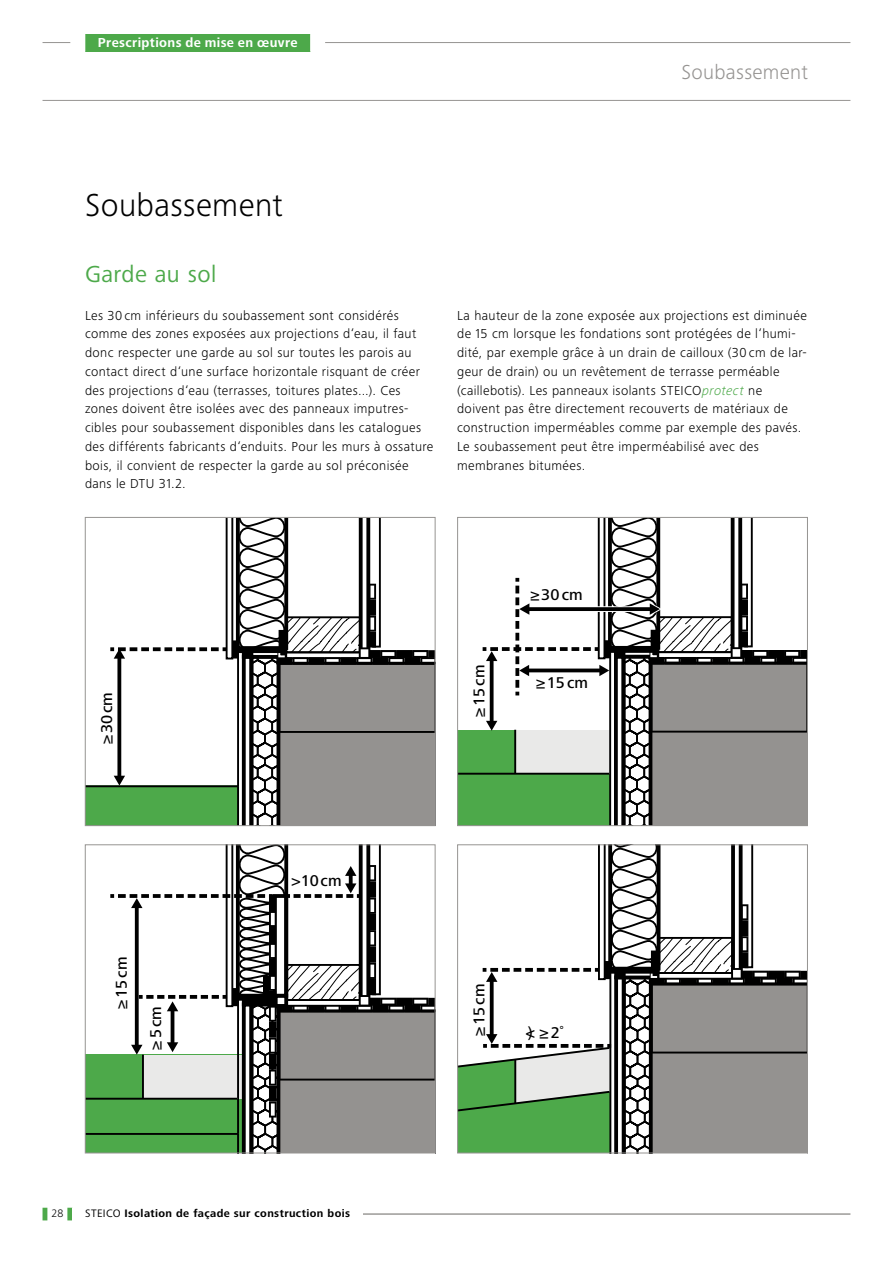
<style>
.page{position:relative;width:893px;height:1263px;background:#fff}
.page>*{position:absolute;margin:0;border:0;box-sizing:border-box;transform-origin:0 0}
.t1{font:300 33px "Frutiger Next LTW1 G";letter-spacing:.01em;color:#000}
.t2{font:24px "Frutiger Next LTW1 G";letter-spacing:.01em;color:#4da94a}
.t3{font:300 21px "Frutiger Next LTW1 G";letter-spacing:.015em;color:#969492}
.t4{font:500 16.2px/34.3px "Frutiger Next Pro";color:#000}
.t5{font:300 13.5px/18.8px "Frutiger Next LTW1 G";letter-spacing:.03em;color:#000}
.t6{font:700 13.5px "Frutiger Next LTW1 G";letter-spacing:.03em;color:#fff}
.t7{font:700 11.25px "Frutiger Next LTW1 G";letter-spacing:.035em;color:#000}
.t8{font:300 11.25px "Frutiger Next LTW1 G";color:#000}
.s1{font-style:italic;color:#4da94a}
.s2{font-weight:400}
</style>
<div class="page">
<hr style="left:85px;top:1214px;width:765px;height:1px;background:#6a6864">
<hr style="left:43px;top:42px;width:807px;height:1px;background:#969492">
<hr style="left:43px;top:100px;width:807px;height:1px;background:#969492">
<div style="left:85px;top:34px;width:225px;height:18px;background:#4da94a"></div>
<div style="left:70px;top:34px;width:15px;height:18px;background:#fff"></div>
<div style="left:310px;top:34px;width:15px;height:18px;background:#fff"></div>
<hr style="left:43px;top:1208px;width:4px;height:12px;background:#4da94a">
<div style="left:67px;top:1208px;width:5px;height:12px;background:#4da94a"></div>
<div style="left:72px;top:1208px;width:291px;height:12px;background:#fff"></div>
<svg style="left:87px;top:519px;width:346px;height:305px"></svg>
<svg style="left:251px;top:658px;width:28px;height:166px"></svg>
<div style="left:85px;top:517px;width:350px;height:309px;border:1px solid #969492"></div>
<div style="left:458px;top:730px;width:152px;height:96px;background:#4da94a"></div>
<hr style="left:458px;top:773px;width:151px;height:2px;background:#000">
<svg style="left:483px;top:519px;width:323px;height:305px"></svg>
<svg style="left:624px;top:657px;width:27px;height:167px"></svg>
<div style="left:457px;top:517px;width:351px;height:309px;border:1px solid #969492"></div>
<div style="left:85px;top:1055px;width:159px;height:98px;background:#4da94a"></div>
<hr style="left:85px;top:1133px;width:153px;height:2px;background:#000">
<hr style="left:85px;top:1098px;width:152px;height:2px;background:#000">
<svg style="left:110px;top:846px;width:323px;height:305px"></svg>
<div style="left:264px;top:976px;width:5px;height:20px;background:#000"></div>
<div style="left:85px;top:844px;width:350px;height:309px;border:1px solid #969492"></div>
<svg style="left:459px;top:846px;width:347px;height:305px"></svg>
<hr style="left:514px;top:1059px;width:2px;height:44px;background:#000">
<div style="left:457px;top:844px;width:351px;height:309px;border:1px solid #969492"></div>
<p class="t6" style="left:98px;top:35px;width:201px">Prescriptions de mise en œuvre</p>
<h1 class="t1" style="left:85px;top:187px;width:199px">Soubassement</h1>
<h3 class="t3" style="left:681px;top:60px;width:128px">Soubassement</h3>
<h2 class="t2" style="left:85px;top:260px;width:133px">Garde au sol</h2>
<p class="t5" style="left:85px;top:306px;width:350px">Les 30 cm inférieurs du soubassement sont considérés comme des zones exposées aux projections d‘eau, il faut donc respecter une garde au sol sur toutes les parois au contact direct d‘une surface horizontale risquant de créer des projections d‘eau (terrasses, toitures plates...). Ces zones doivent être isolées avec des panneaux imputres&shy;cibles pour soubassement disponibles dans les catalogues des différents fabricants d‘enduits. Pour les murs à ossature bois, il convient de respecter la garde au sol préconisée dans le DTU 31.2.</p>
<p class="t5" style="left:457px;top:306px;width:351px">La hauteur de la zone exposée aux projections est diminuée de 15 cm lorsque les fondations sont protégées de l‘humi&shy;dité, par exemple grâce à un drain de cailloux (30 cm de lar&shy;geur de drain) ou un revêtement de terrasse perméable (caillebotis). Les panneaux isolants STEICO<span class="s1">protect</span> ne doivent pas être directement recouverts de matériaux de construction imperméables comme par exemple des pavés.<br>Le soubassement peut être imperméabilisé avec des membranes bitumées.</p>
<p class="t4" style="left:90px;top:744px;width:54px;rotate:-90deg">≥30cm</p>
<p class="t4" style="left:104px;top:1050px;width:95px;text-indent:41px;rotate:-90deg">≥15cm ≥5cm</p>
<p class="t4" style="left:292px;top:864px;width:51px">&gt;10cm</p>
<p class="t8" style="left:51px;top:1207px;width:14px">28</p>
<p class="t7" style="left:85px;top:1207px;width:267px"><span class="s2">STEICO</span> Isolation de façade sur construction bois</p>
<p class="t4" style="left:531px;top:578px;width:54px">≥30cm</p>
<p class="t4" style="left:462px;top:717px;width:54px;rotate:-90deg">≥15cm</p>
<p class="t4" style="left:536px;top:665px;width:54px">≥15cm</p>
<p class="t4" style="left:462px;top:1036px;width:54px;rotate:-90deg">≥15cm</p>
<p class="t4" style="left:526px;top:1015px;width:39px">&lt; ) ≥2˚</p>
</div>
